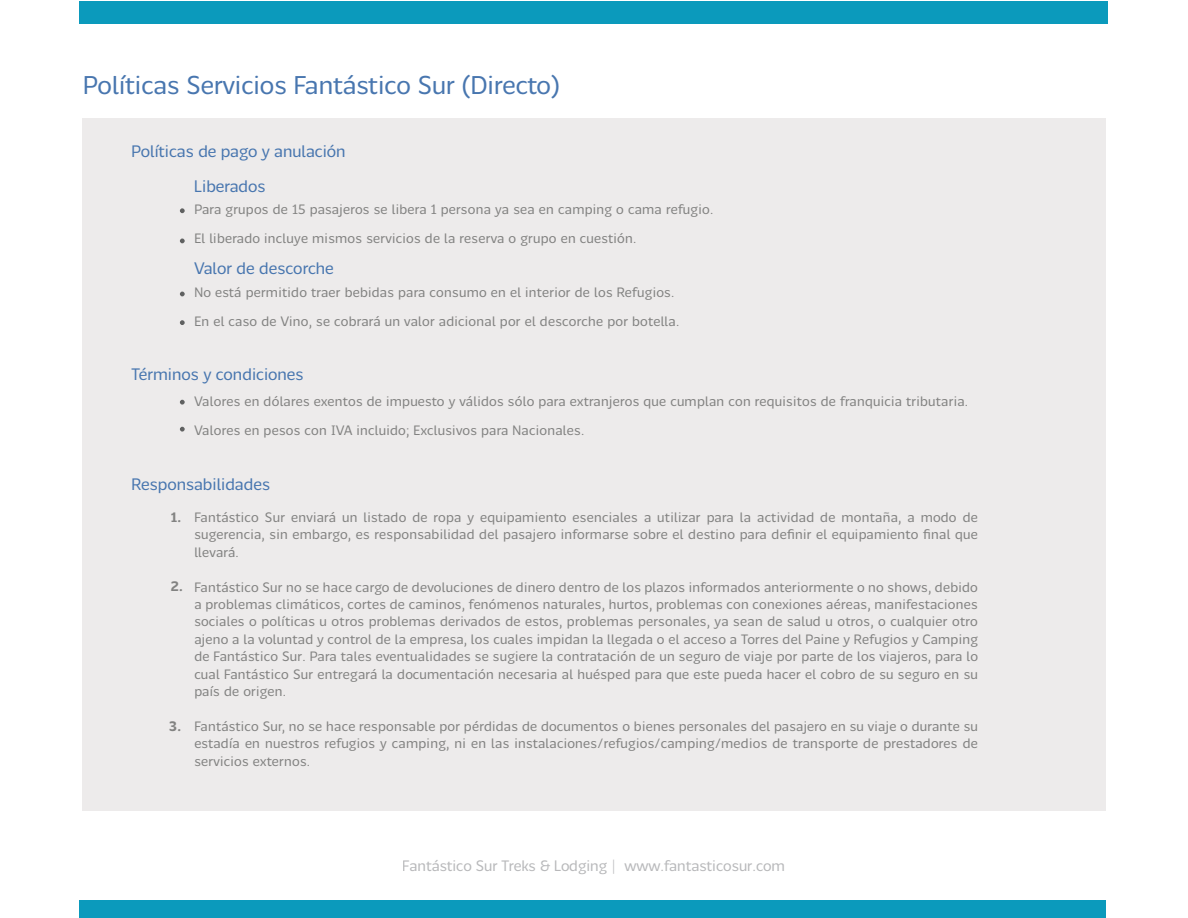
<style>
.page{position:relative;width:1188px;height:918px;background:#fff}
.page>*{position:absolute;margin:0;border:0;box-sizing:border-box;transform-origin:0 0}
.t1{font:25.5px "Chilena";color:#4876af}
.t2{font:16.5px "Chilena";color:#4876af}
.t3{font:15px "Chilena";color:#76777b}
.t4{font:13.5px/17.4px "Chilena";letter-spacing:.02em;color:#828281;text-align:justify}
.t5{font:700 13.5px "Chilena";color:#828281}
</style>
<div class="page">
<div style="left:80px;top:901px;width:1026px;height:17px;background:#0b9abc"></div>
<div style="left:80px;top:1px;width:1028px;height:22px;background:#0b9abc"></div>
<div style="left:82px;top:118px;width:1024px;height:693px;background:#edebeb"></div>
<svg style="left:180px;top:208px;width:5px;height:5px"></svg>
<svg style="left:180px;top:239px;width:5px;height:4px"></svg>
<svg style="left:180px;top:292px;width:5px;height:4px"></svg>
<svg style="left:180px;top:320px;width:5px;height:5px"></svg>
<svg style="left:180px;top:400px;width:5px;height:5px"></svg>
<svg style="left:180px;top:427px;width:5px;height:5px"></svg>
<h1 class="t1" style="left:83px;top:67px;width:478px">Políticas Servicios Fantástico Sur (Directo)</h1>
<p class="t2" style="left:131px;top:140px;width:216px">Políticas de pago y anulación</p>
<p class="t2" style="left:194px;top:174px;width:73px">Liberados</p>
<p class="t4" style="left:194px;top:194px;width:520px;line-height:28.8px">Para grupos de 15 pasajeros se libera 1 persona ya sea en camping o cama refugio.<br>El liberado incluye mismos servicios de la reserva o grupo en cuestión.</p>
<p class="t2" style="left:194px;top:257px;width:141px">Valor de descorche</p>
<p class="t4" style="left:194px;top:277px;width:487px;line-height:28.8px">No está permitido traer bebidas para consumo en el interior de los Refugios.<br>En el caso de Vino, se cobrará un valor adicional por el descorche por botella.</p>
<p class="t2" style="left:131px;top:363px;width:174px">Términos y condiciones</p>
<p class="t4" style="left:194px;top:386px;width:775px;line-height:28.8px">Valores en dólares exentos de impuesto y válidos sólo para extranjeros que cumplan con requisitos de franquicia tributaria.<br>Valores en pesos con IVA incluido; Exclusivos para Nacionales.</p>
<p class="t2" style="left:131px;top:473px;width:140px">Responsabilidades</p>
<p class="t5" style="left:171px;top:507px;width:12px">1.</p>
<p class="t5" style="left:171px;top:577px;width:13px">2.</p>
<p class="t5" style="left:169px;top:717px;width:13px">3.</p>
<p class="t4" style="left:194px;top:508px;width:785px">Fantástico Sur enviará un listado de ropa y equipamiento esenciales a utilizar para la actividad de montaña, a modo de sugerencia, sin embargo, es responsabilidad del pasajero informarse sobre el destino para definir el equipamiento final que llevará.</p>
<p class="t4" style="left:194px;top:577px;width:785px">Fantástico Sur no se hace cargo de devoluciones de dinero dentro de los plazos informados anteriormente o no shows, debido a problemas climáticos, cortes de caminos, fenómenos naturales, hurtos, problemas con conexiones aéreas, manifestaciones sociales o políticas u otros problemas derivados de estos, problemas personales, ya sean de salud u otros, o cualquier otro ajeno a la voluntad y control de la empresa, los cuales impidan la llegada o el acceso a Torres del Paine y Refugios y Camping de Fantástico Sur. Para tales eventualidades se sugiere la contratación de un seguro de viaje por parte de los viajeros, para lo cual Fantástico Sur entregará la documentación necesaria al huésped para que este pueda hacer el cobro de su seguro en su país de origen.</p>
<p class="t4" style="left:194px;top:717px;width:785px">Fantástico Sur, no se hace responsable por pérdidas de documentos o bienes personales del pasajero en su viaje o durante su estadía en nuestros refugios y camping, ni en las instalaciones/refugios/camping/medios de transporte de prestadores de servicios externos.</p>
<p class="t3" style="left:403px;top:856px;width:384px">Fantástico Sur Treks &amp; Lodging | www.fantasticosur.com</p>
</div>
